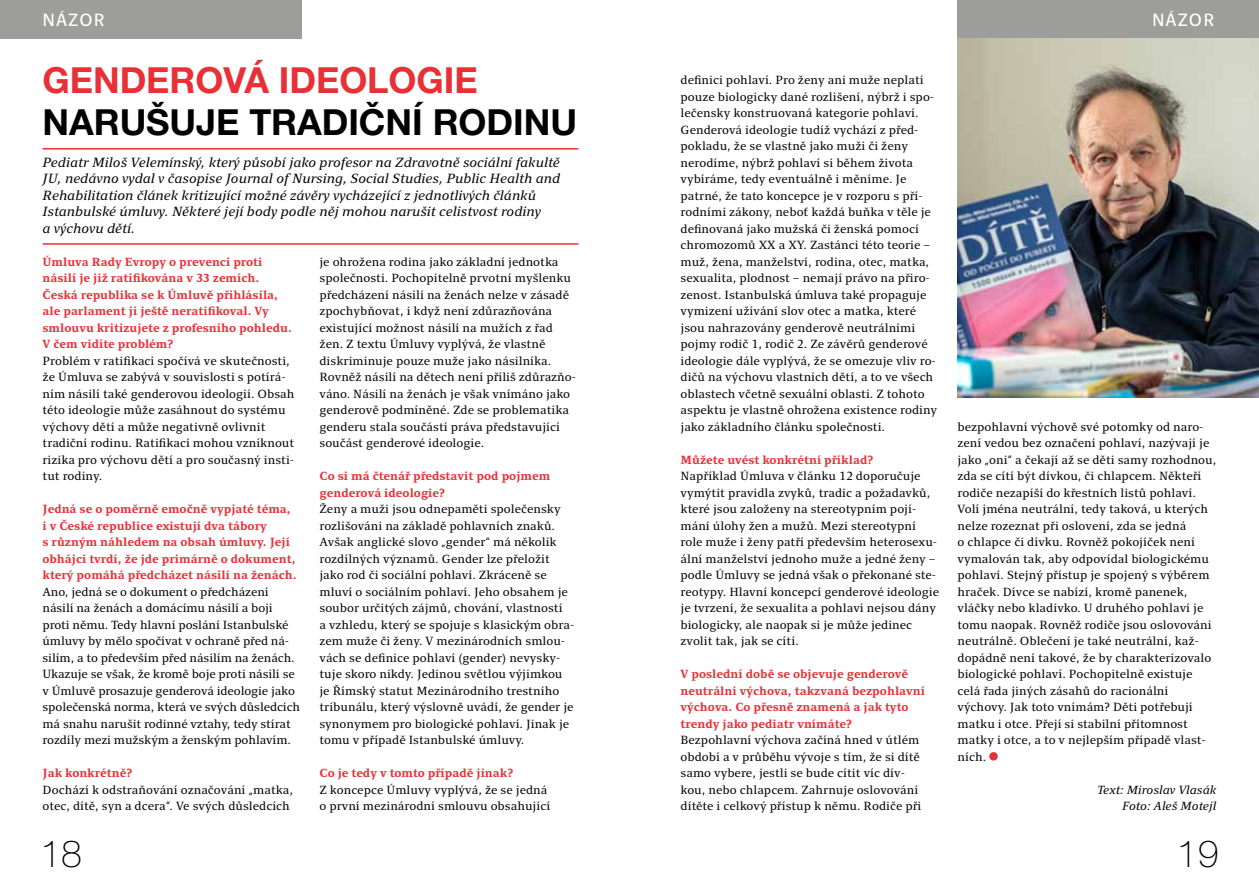
<style>
.page{position:relative;width:1259px;height:893px;background:#fff}
.page>*{position:absolute;margin:0;border:0;box-sizing:border-box;transform-origin:0 0}
.t1{font:100 37.5px "Helvetica Neue LT Pro";color:#000}
.t2{font:700 36px "Helvetica Neue LT Pro";color:#000}
.t3{font:700 36px "Helvetica Neue LT Pro";color:#e73137}
.t4{font:18px "Clara Sans";letter-spacing:.05em;color:#fff}
.t5{font:italic 13.5px/16.5px "Clara Serif";color:#000}
.t6{font:12px/16.5px "Clara Serif";color:#000}
.t7{font:700 12px/16.5px "Clara Serif";color:#e73137}
.t8{font:italic 12px/16.5px "Clara Serif";color:#000;text-align:right}
</style>
<div class="page">
<div style="left:0;top:0;width:302px;height:38px;background:#9d9d9c"></div>
<div style="left:957px;top:0;width:302px;height:38px;background:#9d9d9c"></div>
<hr style="left:43px;top:148px;width:535px;height:2px;background:#e73137">
<hr style="left:43px;top:243px;width:535px;height:2px;background:#e73137">
<div style="left:989px;top:752px;width:8px;height:9px;background:#e73137;border-radius:50%"></div>
<img style="left:957px;top:38px;width:302px;height:360px">
<h3 class="t4" style="left:43px;top:10px;width:64px">NÁZOR</h3>
<h3 class="t4" style="left:1152px;top:10px;width:64px">NÁZOR</h3>
<h2 class="t3" style="left:43px;top:58px;width:436px">GENDEROVÁ IDEOLOGIE</h2>
<h2 class="t2" style="left:43px;top:100px;width:536px">NARUŠUJE TRADIČNÍ RODINU</h2>
<p class="t5" style="left:43px;top:154px;width:519px">Pediatr Miloš Velemínský, který působí jako profesor na Zdravotně sociální fakultě JU, nedávno vydal v časopise Journal of Nursing, Social Studies, Public Health and Rehabilitation článek kritizující možné závěry vycházející z jednotlivých článků Istanbulské úmluvy. Některé její body podle něj mohou narušit celistvost rodiny<br>a výchovu dětí.</p>
<p class="t7" style="left:43px;top:253px;width:251px">Úmluva Rady Evropy o prevenci proti násilí je již ratifikována v 33 zemích.<br>Česká republika se k Úmluvě přihlásila, ale parlament ji ještě neratifikoval. Vy smlouvu kritizujete z profesního pohledu.<br>V čem vidíte problém?</p>
<p class="t6" style="left:43px;top:352px;width:253px">Problém v ratifikaci spočívá ve skutečnosti, že Úmluva se zabývá v souvislosti s potírá&shy;ním násilí také genderovou ideologií. Obsah této ideologie může zasáhnout do systému výchovy dětí a může negativně ovlivnit tradiční rodinu. Ratifikací mohou vzniknout rizika pro výchovu dětí a pro současný insti&shy;tut rodiny.</p>
<p class="t7" style="left:43px;top:501px;width:256px">Jedná se o poměrně emočně vypjaté téma, i v České republice existují dva tábory<br>s různým náhledem na obsah úmluvy. Její obhájci tvrdí, že jde primárně o dokument, který pomáhá předcházet násilí na ženách.</p>
<p class="t6" style="left:43px;top:583px;width:259px">Ano, jedná se o dokument o předcházení násilí na ženách a domácímu násilí a boji proti němu. Tedy hlavní poslání Istanbulské úmluvy by mělo spočívat v ochraně před ná&shy;silím, a to především před násilím na ženách.<br>Ukazuje se však, že kromě boje proti násilí se v Úmluvě prosazuje genderová ideologie jako společenská norma, která ve svých důsledcích má snahu narušit rodinné vztahy, tedy stírat rozdíly mezi mužským a ženským pohlavím.</p>
<p class="t7" style="left:43px;top:765px;width:91px">Jak konkrétně?</p>
<p class="t6" style="left:43px;top:781px;width:252px">Dochází k odstraňování označování „matka, otec, dítě, syn a dcera“. Ve svých důsledcích</p>
<p class="t6" style="left:680px;top:72px;width:258px">definici pohlaví. Pro ženy ani muže neplatí pouze biologicky dané rozlišení, nýbrž i spo&shy;lečensky konstruovaná kategorie pohlaví.<br>Genderová ideologie tudíž vychází z před&shy;pokladu, že se vlastně jako muži či ženy nerodíme, nýbrž pohlaví si během života vybíráme, tedy eventuálně i měníme. Je patrné, že tato koncepce je v rozporu s pří&shy;rodními zákony, neboť každá buňka v těle je definovaná jako mužská či ženská pomocí chromozomů XX a XY. Zastánci této teorie – muž, žena, manželství, rodina, otec, matka, sexualita, plodnost – nemají právo na přiro&shy;zenost. Istanbulská úmluva také propaguje vymizení užívání slov otec a matka, které jsou nahrazovány genderově neutrálními pojmy rodič 1, rodič 2. Ze závěrů genderové ideologie dále vyplývá, že se omezuje vliv ro&shy;dičů na výchovu vlastních dětí, a to ve všech oblastech včetně sexuální oblasti. Z tohoto aspektu je vlastně ohrožena existence rodiny jako základního článku společnosti.</p>
<p class="t7" style="left:680px;top:451px;width:194px">Můžete uvést konkrétní příklad?</p>
<p class="t6" style="left:680px;top:468px;width:260px">Například Úmluva v článku 12 doporučuje vymýtit pravidla zvyků, tradic a požadavků, které jsou založeny na stereotypním pojí&shy;mání úlohy žen a mužů. Mezi stereotypní role muže i ženy patří především heterosexu&shy;ální manželství jednoho muže a jedné ženy – podle Úmluvy se jedná však o překonané ste&shy;reotypy. Hlavní koncepcí genderové ideologie je tvrzení, že sexualita a pohlaví nejsou dány biologicky, ale naopak si je může jedinec zvolit tak, jak se cítí.</p>
<p class="t7" style="left:680px;top:666px;width:246px">V poslední době se objevuje genderově neutrální výchova, takzvaná bezpohlavní výchova. Co přesně znamená a jak tyto trendy jako pediatr vnímáte?</p>
<p class="t6" style="left:680px;top:732px;width:242px">Bezpohlavní výchova začíná hned v útlém období a v průběhu vývoje s tím, že si dítě samo vybere, jestli se bude cítit víc dív&shy;kou, nebo chlapcem. Zahrnuje oslovování dítěte i celkový přístup k němu. Rodiče při</p>
<p class="t6" style="left:319px;top:253px;width:258px">je ohrožena rodina jako základní jednotka společnosti. Pochopitelně prvotní myšlenku předcházení násilí na ženách nelze v zásadě zpochybňovat, i když není zdůrazňována existující možnost násilí na mužích z řad žen. Z textu Úmluvy vyplývá, že vlastně diskriminuje pouze muže jako násilníka.<br>Rovněž násilí na dětech není příliš zdůrazňo&shy;váno. Násilí na ženách je však vnímáno jako genderově podmíněné. Zde se problematika genderu stala součástí práva představující součást genderové ideologie.</p>
<p class="t7" style="left:319px;top:468px;width:232px">Co si má čtenář představit pod pojmem genderová ideologie?</p>
<p class="t6" style="left:319px;top:501px;width:256px">Ženy a muži jsou odnepaměti společensky rozlišováni na základě pohlavních znaků.<br>Avšak anglické slovo „gender“ má několik rozdílných významů. Gender lze přeložit jako rod či sociální pohlaví. Zkráceně se mluví o sociálním pohlaví. Jeho obsahem je soubor určitých zájmů, chování, vlastností<br>a vzhledu, který se spojuje s klasickým obra&shy;zem muže či ženy. V mezinárodních smlou&shy;vách se definice pohlaví (gender) nevysky&shy;tuje skoro nikdy. Jedinou světlou výjimkou je Římský statut Mezinárodního trestního tribunálu, který výslovně uvádí, že gender je synonymem pro biologické pohlaví. Jinak je tomu v případě Istanbulské úmluvy.</p>
<p class="t7" style="left:319px;top:765px;width:195px">Co je tedy v tomto případě jinak?</p>
<p class="t6" style="left:319px;top:781px;width:232px">Z koncepce Úmluvy vyplývá, že se jedná o první mezinárodní smlouvu obsahující</p>
<p class="t6" style="left:957px;top:418px;width:260px">bezpohlavní výchově své potomky od naro&shy;zení vedou bez označení pohlaví, nazývají je jako „oni“ a čekají až se děti samy rozhodnou, zda se cítí být dívkou, či chlapcem. Někteří rodiče nezapíší do křestních listů pohlaví.<br>Volí jména neutrální, tedy taková, u kterých nelze rozeznat při oslovení, zda se jedná<br>o chlapce či dívku. Rovněž pokojíček není vymalován tak, aby odpovídal biologickému pohlaví. Stejný přístup je spojený s výběrem hraček. Dívce se nabízí, kromě panenek, vláčky nebo kladívko. U druhého pohlaví je tomu naopak. Rovněž rodiče jsou oslovováni neutrálně. Oblečení je také neutrální, kaž&shy;dopádně není takové, že by charakterizovalo biologické pohlaví. Pochopitelně existuje celá řada jiných zásahů do racionální výchovy. Jak toto vnímám? Děti potřebují matku i otce. Přejí si stabilní přítomnost matky i otce, a to v nejlepším případě vlast&shy;ních.</p>
<p class="t8" style="left:1097px;top:781px;width:121px">Text: Miroslav Vlasák<br>Foto: Aleš Motejl</p>
<h1 class="t1" style="left:40px;top:833px;width:43px">18</h1>
<h1 class="t1" style="left:1176px;top:833px;width:43px">19</h1>
</div>
